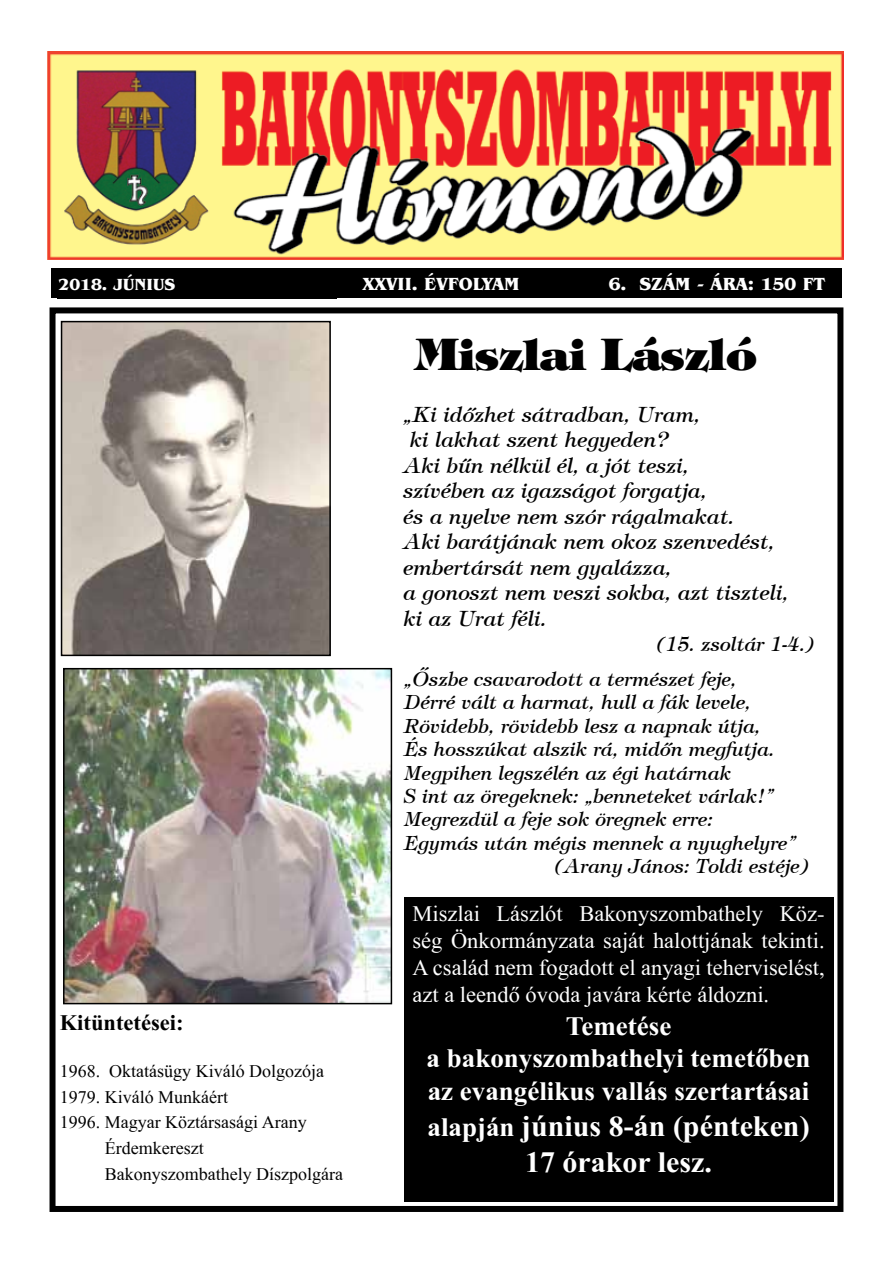
<style>
.page{position:relative;width:893px;height:1263px;background:#fff}
.page>*{position:absolute;margin:0;border:0;box-sizing:border-box;transform-origin:0 0}
.t1{font:800 43.5px "Timpani";color:#000}
.t2{font:30px/36px "Times New Roman HU Bold";color:#fff;text-align:center}
.t3{font:27px/32.4px "Times New Roman HU Bold";color:#fff;text-align:center}
.t4{font:22.5px/27px "Times New Roman HU";color:#fff;text-align:justify}
.t5{font:22.5px "Times New Roman HU Bold";color:#000}
.t6{font:italic 21px "Timpani";color:#000}
.t7{font:italic 19.5px/34.5px "Timpani";color:#000}
.t8{font:18px "Times New Roman HU";color:#000}
.t9{font:18px "Benguiat ITCHU Bold";color:#fff}
.t10{font:16.5px "Benguiat ITCHU Bold";color:#fff}
.s1{font-size:27px}
</style>
<div class="page">
<div style="left:51px;top:269px;width:791px;height:29px;background:#000"></div>
<img style="left:47px;top:51px;width:796px;height:208px">
<div style="left:50px;top:307px;width:793px;height:905px;border:6px solid #000"></div>
<img style="left:64px;top:324px;width:264px;height:329px">
<div style="left:61px;top:321px;width:270px;height:335px;border:2px solid #000"></div>
<img style="left:66px;top:671px;width:323px;height:330px">
<div style="left:63px;top:668px;width:329px;height:336px;border:2px solid #000"></div>
<div style="left:404px;top:897px;width:429px;height:305px;background:#000"></div>
<p class="t10" style="left:59px;top:274px;width:118px">2018. JÚNIUS</p>
<p class="t9" style="left:363px;top:273px;width:158px">XXVII. ÉVFOLYAM</p>
<p class="t9" style="left:609px;top:273px;width:218px">6. SZÁM - ÁRA: 150 FT</p>
<p class="t5" style="left:60px;top:1010px;width:125px">Kitüntetései:</p>
<p class="t8" style="left:60px;top:1062px;width:266px">1968. Oktatásügy Kiváló Dolgozója</p>
<p class="t8" style="left:60px;top:1087px;width:170px">1979. Kiváló Munkáért</p>
<p class="t8" style="left:60px;top:1113px;width:248px">1996. Magyar Köztársasági Arany</p>
<p class="t8" style="left:105px;top:1138px;width:100px">Érdemkereszt</p>
<p class="t8" style="left:105px;top:1164px;width:240px">Bakonyszombathely Díszpolgára</p>
<h1 class="t1" style="left:415px;top:325px;width:344px">Miszlai László</h1>
<p class="t6" style="left:403px;top:401px;width:299px">„Ki időzhet sátradban, Uram,</p>
<p class="t6" style="left:409px;top:427px;width:261px">ki lakhat szent hegyeden?</p>
<p class="t6" style="left:403px;top:452px;width:288px">Aki bűn nélkül él, a jót teszi,</p>
<p class="t6" style="left:403px;top:478px;width:305px">szívében az igazságot forgatja,</p>
<p class="t6" style="left:403px;top:503px;width:333px">és a nyelve nem szór rágalmakat.</p>
<p class="t6" style="left:403px;top:529px;width:373px">Aki barátjának nem okoz szenvedést,</p>
<p class="t6" style="left:403px;top:554px;width:270px">embertársát nem gyalázza,</p>
<p class="t6" style="left:403px;top:580px;width:387px">a gonoszt nem veszi sokba, azt tiszteli,</p>
<p class="t6" style="left:403px;top:605px;width:145px">ki az Urat féli.</p>
<p class="t7" style="left:404px;top:627px;width:415px;text-indent:250px">(15. zsoltár 1-4.) „Őszbe csavarodott a természet feje,</p>
<p class="t7" style="left:404px;top:685px;width:349px">Dérré vált a harmat, hull a fák levele,</p>
<p class="t7" style="left:404px;top:708px;width:358px">Rövidebb, rövidebb lesz a napnak útja,</p>
<p class="t7" style="left:404px;top:732px;width:372px">És hosszúkat alszik rá, midőn megfutja.</p>
<p class="t7" style="left:404px;top:755px;width:329px">Megpihen legszélén az égi határnak</p>
<p class="t7" style="left:404px;top:778px;width:371px">S int az öregeknek: „benneteket várlak!”</p>
<p class="t7" style="left:404px;top:802px;width:310px">Megrezdül a feje sok öregnek erre:</p>
<p class="t7" style="left:404px;top:825px;width:393px">Egymás után mégis mennek a nyughelyre”</p>
<p class="t7" style="left:552px;top:849px;width:261px">(Arany János: Toldi estéje)</p>
<p class="t4" style="left:412px;top:900px;width:414px">Miszlai Lászlót Bakonyszombathely Köz&shy;ség Önkormányzata saját halottjának tekinti.<br>A család nem fogadott el anyagi teherviselést, azt a leendő óvoda javára kérte áldozni.</p>
<h3 class="t3" style="left:427px;top:1009px;width:385px">Temetése<br>a bakonyszombathelyi temetőben az evangélikus vallás szertartásai</h3>
<h2 class="t2" style="left:427px;top:1107px;width:384px"><span class="s1">alapján</span> június 8-án (pénteken)<br>17 órakor lesz.</h2>
</div>
